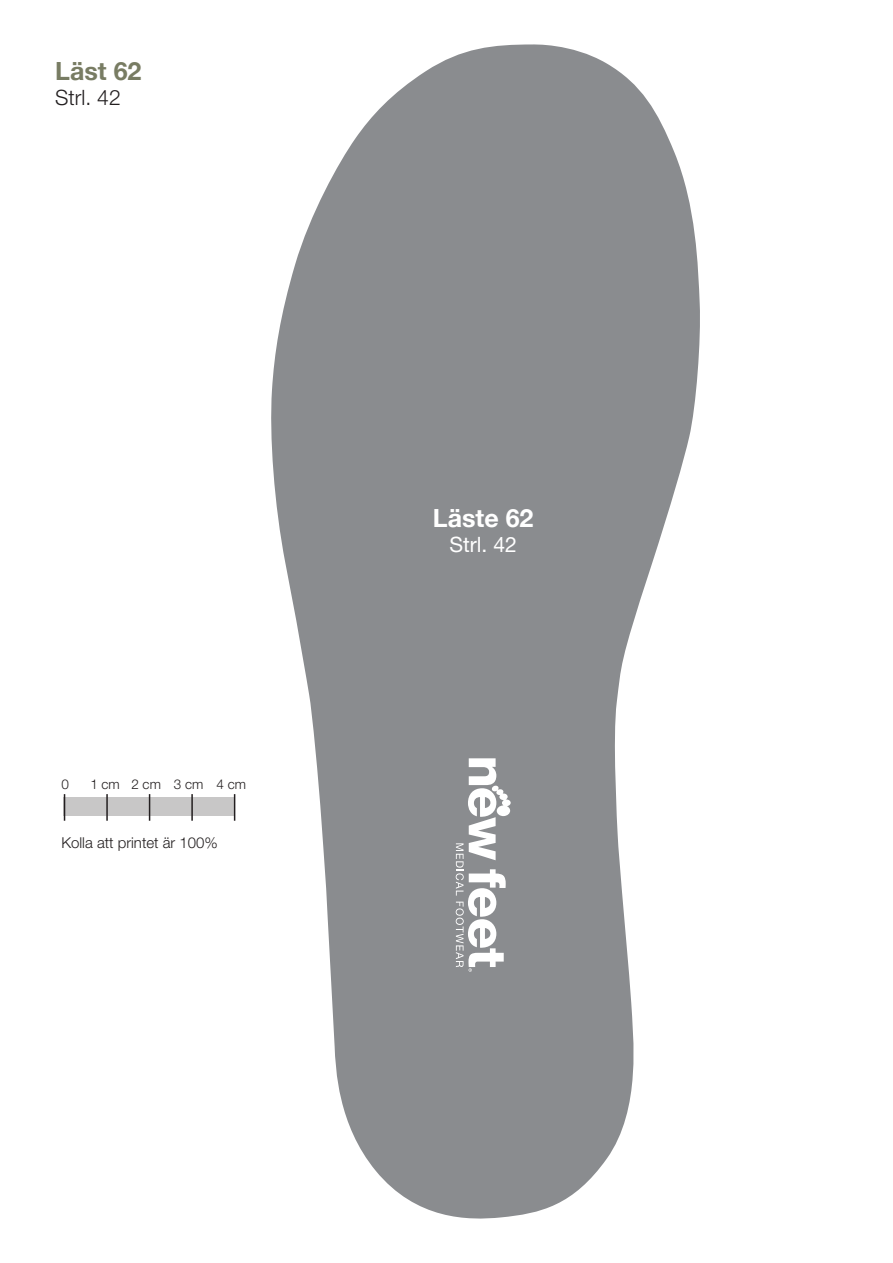
<style>
.page{position:relative;width:893px;height:1263px;background:#fff}
.page>*{position:absolute;margin:0;border:0;box-sizing:border-box;transform-origin:0 0}
.t1{font:700 25.05px "Helvetica Neue";color:#fff}
.t2{font:700 25.05px "Helvetica Neue";color:#787c63}
.t3{font:300 21.15px "Helvetica Neue LT Std";color:#231f20}
.t4{font:21.15px "Helvetica Neue LT Std";color:#fff}
.t5{font:300 15px "Helvetica Neue LT Std";color:#231f20}
.t6{font:300 13.5px "Helvetica Neue LT Std";color:#231f20}
</style>
<div class="page">
<svg style="left:271px;top:44px;width:429px;height:1175px;fill:#8a8c8f"></svg>
<div style="left:64px;top:798px;width:170px;height:18px;background:#c8c7c7"></div>
<svg style="left:64px;top:794px;width:1px;height:27px"></svg>
<hr style="left:106px;top:794px;width:2px;height:27px;background:#231f20">
<svg style="left:149px;top:794px;width:1px;height:27px"></svg>
<hr style="left:191px;top:794px;width:2px;height:27px;background:#231f20">
<svg style="left:234px;top:794px;width:1px;height:27px"></svg>
<svg style="left:456px;top:758px;width:55px;height:214px"></svg>
<p class="t2" style="left:55px;top:51px;width:88px">Läst 62</p>
<p class="t3" style="left:55px;top:85px;width:67px">Strl. 42</p>
<p class="t6" style="left:61px;top:775px;width:9px">0</p>
<p class="t6" style="left:90px;top:775px;width:31px">1 cm</p>
<p class="t6" style="left:131px;top:775px;width:31px">2 cm</p>
<p class="t6" style="left:174px;top:775px;width:31px">3 cm</p>
<p class="t6" style="left:216px;top:775px;width:31px">4 cm</p>
<p class="t5" style="left:61px;top:834px;width:158px">Kolla att printet är 100%</p>
<p class="t1" style="left:433px;top:498px;width:102px">Läste 62</p>
<p class="t4" style="left:449px;top:532px;width:69px">Strl. 42</p>
</div>
